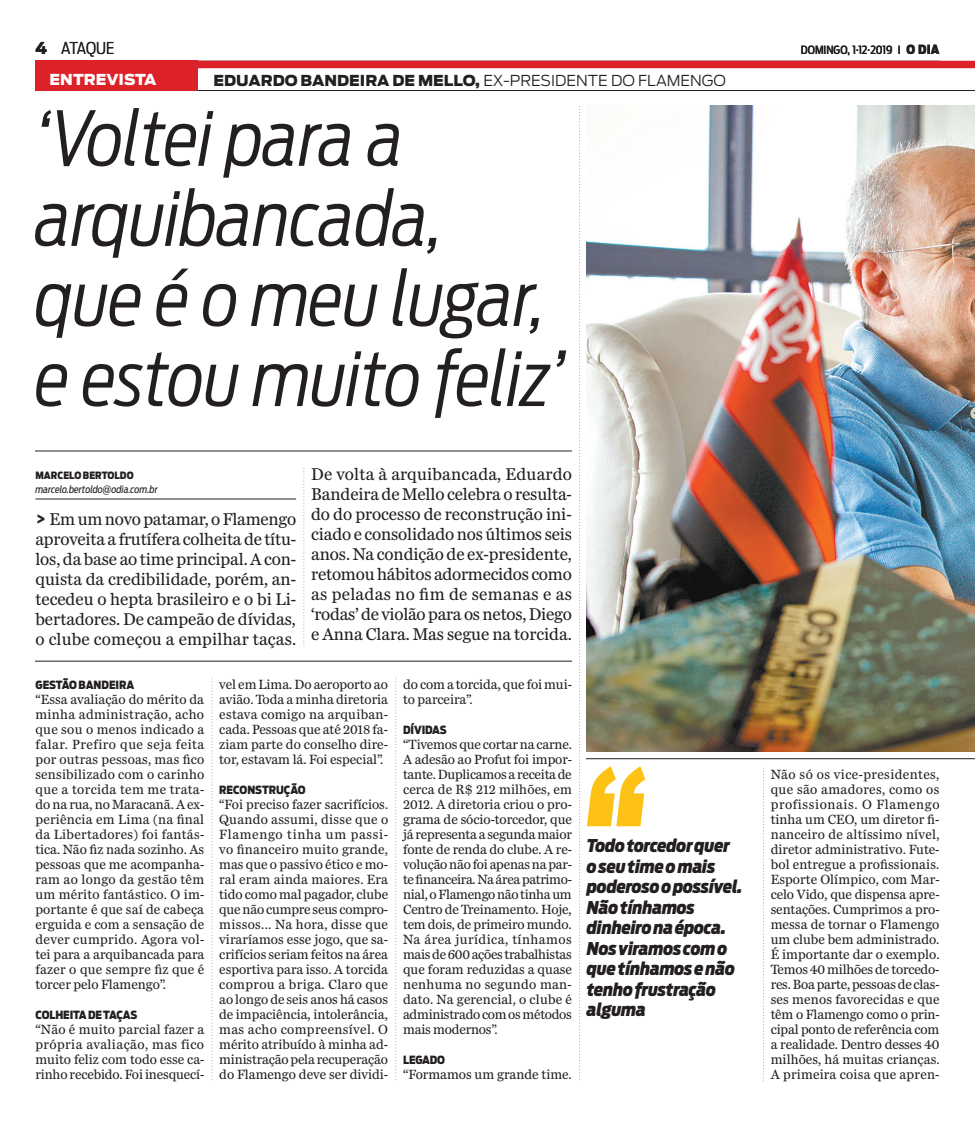
<style>
.page{position:relative;width:975px;height:1124px;background:#fff}
.page>*{position:absolute;margin:0;border:0;box-sizing:border-box;transform-origin:0 0}
.t1{font:italic 300 75px/80px "Antenna Cond";letter-spacing:-.005em;color:#231f20}
.t2{font:17.5px/20px "Miller Daily Two";letter-spacing:-.005em;color:#231f20;text-align:justify}
.t3{font:italic 900 17.5px/20.5px "Antenna Cond";letter-spacing:-.01em;color:#231f20}
.t4{font:300 16.25px "Antenna Cond";letter-spacing:-.01em;color:#231f20}
.t5{font:900 15px "Antenna";color:#231f20}
.t6{font:900 15px "Antenna";color:#fff}
.t7{font:13.75px/15px "Miller Daily Two";color:#231f20;text-align:justify}
.t8{font:900 11.25px "Antenna Cond";letter-spacing:-.01em;color:#231f20}
.t9{font:500 11.25px "Antenna Cond";letter-spacing:-.005em;color:#231f20}
.t10{font:italic 10px "Antenna Cond";color:#231f20}
.t11{font:900 10px "Antenna Cond";color:#231f20}
.s1{font-family:"Antenna";font-weight:900}
.s2{font-weight:900;font-size:12.5px}
.s3{font-weight:300}
.s4{font-family:"Antenna Cond";font-weight:700}
</style>
<div class="page">
<hr style="left:35px;top:90px;width:939px;height:1px;background:#231f20">
<img style="left:587px;top:106px;width:387px;height:645px">
<hr style="left:587px;top:758px;width:387px;height:1px;background:#231f20">
<hr style="left:35px;top:450px;width:537px;height:1px;background:#231f20">
<div style="left:35px;top:61px;width:163px;height:30px;background:#dc2228"></div>
<div style="left:35px;top:61px;width:939px;height:7px;background:#dc2228"></div>
<hr style="left:35px;top:660px;width:537px;height:1px;background:#231f20">
<hr style="left:35px;top:498px;width:261px;height:1px;background:#231f20">
<svg style="left:587px;top:766px;width:58px;height:60px"></svg>
<svg style="left:763px;top:767px;width:1px;height:314px"></svg>
<svg style="left:211px;top:678px;width:2px;height:402px"></svg>
<svg style="left:395px;top:678px;width:2px;height:402px"></svg>
<svg style="left:579px;top:106px;width:1px;height:974px"></svg>
<svg style="left:303px;top:468px;width:2px;height:177px"></svg>
<p class="t4" style="left:35px;top:38px;width:80px"><span class="s1">4</span> ATAQUE</p>
<p class="t9" style="left:800px;top:43px;width:140px">DOMINGO, 1.12.2019 I <span class="s2">O DIA</span></p>
<p class="t6" style="left:50px;top:71px;width:108px">ENTREVISTA</p>
<p class="t5" style="left:213px;top:71px;width:514px">EDUARDO BANDEIRA DE MELLO, <span class="s3">EX-PRESIDENTE DO FLAMENGO</span></p>
<h1 class="t1" style="left:35px;top:99px;width:531px">‘Voltei para a arquibancada, que é o meu lugar, e estou muito feliz’</h1>
<p class="t11" style="left:35px;top:469px;width:100px">MARCELO BERTOLDO</p>
<p class="t10" style="left:35px;top:483px;width:124px">marcelo.bertoldo@odia.com.br</p>
<p class="t2" style="left:35px;top:509px;width:262px"><span class="s4">&gt;</span> Em um novo patamar, o Flamengo aproveita a frutífera colheita de títu&shy;los, da base ao time principal. A con&shy;quista da credibilidade, porém, an&shy;tecedeu o hepta brasileiro e o bi Li&shy;bertadores. De campeão de dívidas, o clube começou a empilhar taças.</p>
<p class="t2" style="left:311px;top:464px;width:262px">De volta à arquibancada, Eduardo Bandeira de Mello celebra o resulta&shy;do do processo de reconstrução ini&shy;ciado e consolidado nos últimos seis anos. Na condição de ex-presidente, retomou hábitos adormecidos como as peladas no fim de semanas e as ‘rodas’ de violão para os netos, Diego e Anna Clara. Mas segue na torcida.</p>
<p class="t8" style="left:35px;top:677px;width:100px">GESTÃO BANDEIRA</p>
<p class="t7" style="left:35px;top:691px;width:170px">“Essa avaliação do mérito da minha administração, acho que sou o menos indicado a falar. Prefiro que seja feita por outras pessoas, mas fico sensibilizado com o carinho que a torcida tem me trata&shy;do na rua, no Maracanã. A ex&shy;periência em Lima (na final da Libertadores) foi fantás&shy;tica. Não fiz nada sozinho. As pessoas que me acompanha&shy;ram ao longo da gestão têm um mérito fantástico. O im&shy;portante é que saí de cabeça erguida e com a sensação de dever cumprido. Agora vol&shy;tei para a arquibancada para fazer o que sempre fiz que é torcer pelo Flamengo”.</p>
<p class="t8" style="left:35px;top:1007px;width:103px">COLHEITA DE TAÇAS</p>
<p class="t7" style="left:35px;top:1021px;width:170px">“Não é muito parcial fazer a própria avaliação, mas fico muito feliz com todo esse ca&shy;rinho recebido. Foi inesquecí-</p>
<p class="t7" style="left:219px;top:676px;width:170px">vel em Lima. Do aeroporto ao avião. Toda a minha diretoria estava comigo na arquiban&shy;cada. Pessoas que até 2018 fa&shy;ziam parte do conselho dire&shy;tor, estavam lá. Foi especial”.</p>
<p class="t8" style="left:219px;top:782px;width:88px">RECONSTRUÇÃO</p>
<p class="t7" style="left:219px;top:796px;width:170px">“Foi preciso fazer sacrifícios.<br>Quando assumi, disse que o Flamengo tinha um passi&shy;vo financeiro muito grande, mas que o passivo ético e mo&shy;ral eram ainda maiores. Era tido como mal pagador, clube que não cumpre seus compro&shy;missos... Na hora, disse que viraríamos esse jogo, que sa&shy;crifícios seriam feitos na área esportiva para isso. A torcida comprou a briga. Claro que ao longo de seis anos há casos de impaciência, intolerância, mas acho compreensível. O mérito atribuído à minha ad&shy;ministração pela recuperação do Flamengo deve ser dividi-</p>
<p class="t7" style="left:403px;top:676px;width:170px">do com a torcida, que foi mui&shy;to parceira”.</p>
<p class="t8" style="left:403px;top:722px;width:45px">DÍVIDAS</p>
<p class="t7" style="left:403px;top:736px;width:170px">“Tivemos que cortar na carne.<br>A adesão ao Profut foi impor&shy;tante. Duplicamos a receita de cerca de R$ 212 milhões, em 2012. A diretoria criou o pro&shy;grama de sócio-torcedor, que já representa a segunda maior fonte de renda do clube. A re&shy;volução não foi apenas na par&shy;te financeira. Na área patrimo&shy;nial, o Flamengo não tinha um Centro de Treinamento. Hoje, tem dois, de primeiro mundo.<br>Na área jurídica, tínhamos mais de 600 ações trabalhistas que foram reduzidas a quase nenhuma no segundo man&shy;dato. Na gerencial, o clube é administrado com os métodos mais modernos”.</p>
<p class="t8" style="left:403px;top:1052px;width:44px">LEGADO</p>
<p class="t7" style="left:403px;top:1066px;width:170px">“Formamos um grande time.</p>
<p class="t3" style="left:587px;top:835px;width:157px">Todo torcedor quer o seu time o mais poderoso o possível.<br>Não tínhamos dinheiro na época.<br>Nos viramos com o que tínhamos e não tenho frustração alguma</p>
<p class="t7" style="left:770px;top:766px;width:170px">Não só os vice-presidentes, que são amadores, como os profissionais. O Flamengo tinha um CEO, um diretor fi&shy;nanceiro de altíssimo nível, diretor administrativo. Fute&shy;bol entregue a profissionais.<br>Esporte Olímpico, com Mar&shy;celo Vido, que dispensa apre&shy;sentações. Cumprimos a pro&shy;messa de tornar o Flamengo um clube bem administrado.<br>É importante dar o exemplo.<br>Temos 40 milhões de torcedo&shy;res. Boa parte, pessoas de clas&shy;ses menos favorecidas e que têm o Flamengo como o prin&shy;cipal ponto de referência com a realidade. Dentro desses 40 milhões, há muitas crianças.<br>A primeira coisa que apren-</p>
</div>
